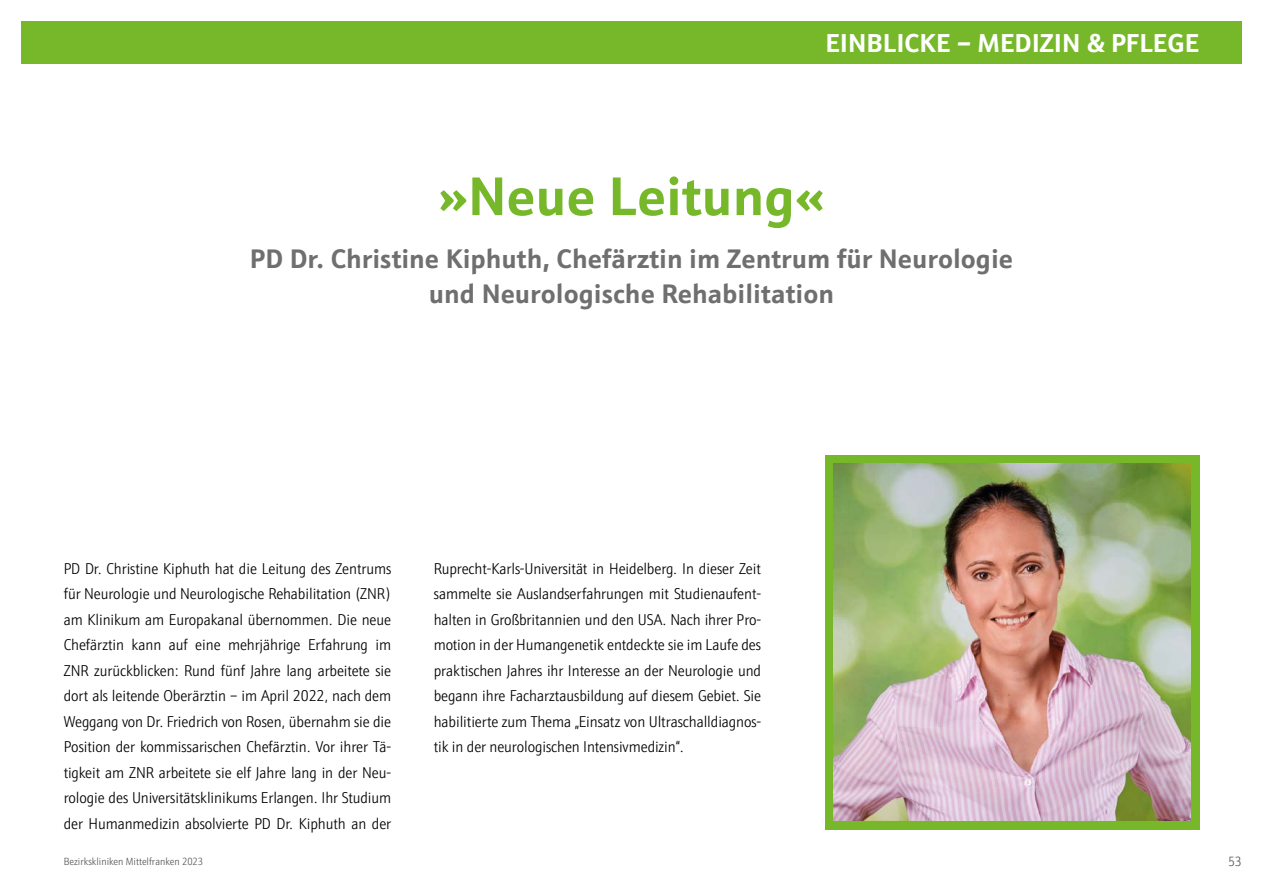
<style>
.page{position:relative;width:1263px;height:893px;background:#fff}
.page>*{position:absolute;margin:0;border:0;box-sizing:border-box;transform-origin:0 0}
.H2_mittig{font:700 54.75px "Schnebel Sans ME";color:#76b82a}
.H3_Unterüberschrift_mittig{font:700 27px/34.5px "Schnebel Sans ME";color:#706f6f;text-align:center}
.t1{font:700 26.1px "Schnebel Sans ME";color:#fff}
.P_Blocksatz{font:300 15.75px/25.5px "Schnebel Sans ME Cond";letter-spacing:-.005em;color:#000;text-align:justify}
.t2{font:300 13.5px "Schnebel Sans ME Cond";color:#575756}
.t3{font:300 10.5px "Schnebel Sans ME Cond";color:#575756}
</style>
<div class="page">
<div style="left:21px;top:21px;width:1221px;height:43px;background:#76b82a"></div>
<div style="left:825px;top:455px;width:374px;height:374px;background:#76b82a"></div>
<img style="left:833px;top:463px;width:358px;height:358px">
<h3 class="t1" style="left:825px;top:21px;width:375px">EINBLICKE – MEDIZIN &amp; PFLEGE</h3>
<h2 class="H2_mittig" style="left:438px;top:151px;width:387px">»Neue Leitung«</h2>
<h3 class="H3_Unterüberschrift_mittig" style="left:250px;top:240px;width:764px">PD Dr. Christine Kiphuth, Chefärztin im Zentrum für Neurologie und Neurologische Rehabilitation</h3>
<p class="P_Blocksatz" style="left:64px;top:556px;width:329px">PD Dr. Christine Kiphuth hat die Leitung des Zentrums für Neurologie und Neurologische Rehabilitation (ZNR) am Klinikum am Europakanal übernommen. Die neue Chefärztin kann auf eine mehrjährige Erfahrung im ZNR zurückblicken: Rund fünf Jahre lang arbeitete sie dort als leitende Oberärztin – im April 2022, nach dem Weggang von Dr. Friedrich von Rosen, übernahm sie die Position der kommissarischen Chefärztin. Vor ihrer Tä&shy;tigkeit am ZNR arbeitete sie elf Jahre lang in der Neu&shy;rologie des Universitätsklinikums Erlangen. Ihr Studium der Humanmedizin absolvierte PD Dr. Kiphuth an der</p>
<p class="P_Blocksatz" style="left:434px;top:556px;width:329px">Ruprecht-Karls-Universität in Heidelberg. In dieser Zeit sammelte sie Auslandserfahrungen mit Studienaufent&shy;halten in Großbritannien und den USA. Nach ihrer Pro&shy;motion in der Humangenetik entdeckte sie im Laufe des praktischen Jahres ihr Interesse an der Neurologie und begann ihre Facharztausbildung auf diesem Gebiet. Sie habilitierte zum Thema „Einsatz von Ultraschalldiagnos&shy;tik in der neurologischen Intensivmedizin“.</p>
<p class="t3" style="left:64px;top:854px;width:141px">Bezirkskliniken Mittelfranken 2023</p>
<p class="t2" style="left:1228px;top:852px;width:15px">53</p>
</div>
